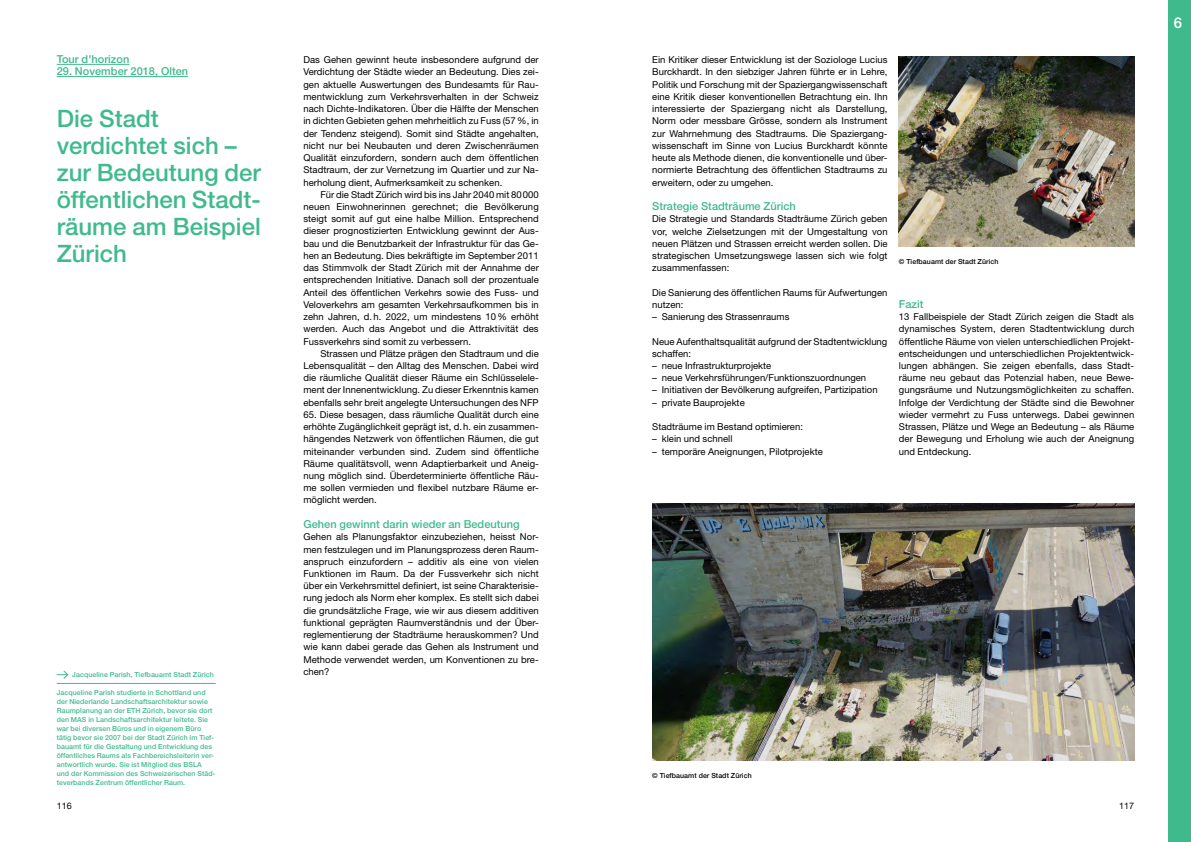
<style>
.page{position:relative;width:1191px;height:842px;background:#fff}
.page>*{position:absolute;margin:0;border:0;box-sizing:border-box;transform-origin:0 0}
.t1{font:500 24px/27px "Helvetica Neue LT Std";color:#3fba8d}
.t2{font:500 15px "Helvetica Neue LT Std";color:#fff}
.t3{font:500 11px "Helvetica Neue LT Std";letter-spacing:.005em;color:#3fba8d}
.t4{font:9.5px/12.2px "Helvetica Neue LT Std";letter-spacing:.005em;color:#000;text-align:justify}
.t5{font:9px "Helvetica Neue LT Std";color:#000}
.t6{font:500 7px/9px "Helvetica Neue LT Std";letter-spacing:.01em;color:#3fba8d}
.t7{font:500 7px "Helvetica Neue LT Std";letter-spacing:.01em;color:#000}
</style>
<div class="page">
<hr style="left:57px;top:64px;width:72px;height:1px;background:#3fba8d">
<hr style="left:57px;top:76px;width:131px;height:1px;background:#3fba8d">
<hr style="left:57px;top:683px;width:159px;height:1px;background:#3fba8d">
<svg style="left:57px;top:670px;width:12px;height:9px"></svg>
<div style="left:1168px;top:0;width:23px;height:842px;background:#3fba8d"></div>
<img style="left:899px;top:57px;width:235px;height:190px">
<img style="left:652px;top:504px;width:482px;height:256px">
<p class="t3" style="left:57px;top:53px;width:74px">Tour d'horizon</p>
<p class="t3" style="left:57px;top:65px;width:133px">29. November 2018, Olten</p>
<h1 class="t1" style="left:57px;top:105px;width:206px">Die Stadt verdichtet sich – zur Bedeutung der öffentlichen Stadt&shy;räume am Beispiel<br>Zürich</h1>
<p class="t6" style="left:72px;top:670px;width:143px">Jacqueline Parish, Tiefbauamt Stadt Zürich</p>
<p class="t6" style="left:57px;top:688px;width:160px">Jacqueline Parish studierte in Schottland und der Niederlande Landschaftsarchitektur sowie Raumplanung an der ETH Zürich, bevor sie dort den MAS in Landschaftsarchitektur leitete. Sie war bei diversen Büros und in eigenem Büro tätig bevor sie 2007 bei der Stadt Zürich im Tief&shy;bauamt für die Gestaltung und Entwicklung des öffentliches Raums als Fachbereichsleiterin ver&shy;antwortlich wurde. Sie ist Mitglied des BSLA und der Kommission des Schweizerischen Städ&shy;teverbands Zentrum öffentlicher Raum.</p>
<p class="t5" style="left:57px;top:801px;width:17px">116</p>
<p class="t4" style="left:303px;top:54px;width:237px">Das Gehen gewinnt heute insbesondere aufgrund der Verdichtung der Städte wieder an Bedeutung. Dies zei&shy;gen aktuelle Auswertungen des Bundesamts für Rau&shy;mentwicklung zum Verkehrsverhalten in der Schweiz nach Dichte-Indikatoren. Über die Hälfte der Menschen in dichten Gebieten gehen mehrheitlich zu Fuss (57%, in der Tendenz steigend). Somit sind Städte angehalten, nicht nur bei Neubauten und deren Zwischenräumen Qualität einzufordern, sondern auch dem öffentlichen Stadtraum, der zur Vernetzung im Quartier und zur Na&shy;herholung dient, Aufmerksamkeit zu schenken.</p>
<p class="t4" style="left:303px;top:188px;width:237px;text-indent:17px">Für die Stadt Zürich wird bis ins Jahr 2040 mit 80000 neuen Einwohnerinnen gerechnet; die Bevölkerung steigt somit auf gut eine halbe Million. Entsprechend dieser prognostizierten Entwicklung gewinnt der Aus&shy;bau und die Benutzbarkeit der Infrastruktur für das Ge&shy;hen an Bedeutung. Dies bekräftigte im September 2011 das Stimmvolk der Stadt Zürich mit der Annahme der entsprechenden Initiative. Danach soll der prozentuale Anteil des öffentlichen Verkehrs sowie des Fuss- und Veloverkehrs am gesamten Verkehrsaufkommen bis in zehn Jahren, d.h. 2022, um mindestens 10% erhöht werden. Auch das Angebot und die Attraktivität des Fussverkehrs sind somit zu verbessern.</p>
<p class="t4" style="left:303px;top:347px;width:237px;text-indent:17px">Strassen und Plätze prägen den Stadtraum und die Lebensqualität – den Alltag des Menschen. Dabei wird die räumliche Qualität dieser Räume ein Schlüsselele&shy;ment der Innenentwicklung. Zu dieser Erkenntnis kamen ebenfalls sehr breit angelegte Untersuchungen des NFP</p>
<p class="t4" style="left:303px;top:408px;width:237px">65. Diese besagen, dass räumliche Qualität durch eine erhöhte Zugänglichkeit geprägt ist, d.h. ein zusammen&shy;hängendes Netzwerk von öffentlichen Räumen, die gut miteinander verbunden sind. Zudem sind öffentliche Räume qualitätsvoll, wenn Adaptierbarkeit und Aneig&shy;nung möglich sind. Überdeterminierte öffentliche Räu&shy;me sollen vermieden und flexibel nutzbare Räume er&shy;möglicht werden.</p>
<p class="t3" style="left:303px;top:518px;width:218px">Gehen gewinnt darin wieder an Bedeutung</p>
<p class="t4" style="left:303px;top:531px;width:237px">Gehen als Planungsfaktor einzubeziehen, heisst Nor&shy;men festzulegen und im Planungsprozess deren Raum&shy;anspruch einzufordern – additiv als eine von vielen Funktionen im Raum. Da der Fussverkehr sich nicht über ein Verkehrsmittel definiert, ist seine Charakterisie&shy;rung jedoch als Norm eher komplex. Es stellt sich dabei die grundsätzliche Frage, wie wir aus diesem additiven funktional geprägten Raumverständnis und der Über&shy;reglementierung der Stadträume herauskommen? Und wie kann dabei gerade das Gehen als Instrument und Methode verwendet werden, um Konventionen zu bre&shy;chen?</p>
<p class="t4" style="left:652px;top:54px;width:237px">Ein Kritiker dieser Entwicklung ist der Soziologe Lucius Burckhardt. In den siebziger Jahren führte er in Lehre, Politik und Forschung mit der Spaziergangwissenschaft eine Kritik dieser konventionellen Betrachtung ein. Ihn interessierte der Spaziergang nicht als Darstellung, Norm oder messbare Grösse, sondern als Instrument zur Wahrnehmung des Stadtraums. Die Spaziergang&shy;wissenschaft im Sinne von Lucius Burckhardt könnte heute als Methode dienen, die konventionelle und über&shy;normierte Betrachtung des öffentlichen Stadtraums zu erweitern, oder zu umgehen.</p>
<p class="t3" style="left:652px;top:200px;width:145px">Strategie Stadträume Zürich</p>
<p class="t4" style="left:652px;top:213px;width:237px">Die Strategie und Standards Stadträume Zürich geben vor, welche Zielsetzungen mit der Umgestaltung von neuen Plätzen und Strassen erreicht werden sollen. Die strategischen Umsetzungswege lassen sich wie folgt zusammenfassen:</p>
<p class="t4" style="left:652px;top:286px;width:237px">Die Sanierung des öffentlichen Raums für Aufwertungen nutzen:</p>
<p class="t4" style="left:652px;top:310px;width:139px">– Sanierung des Strassenraums</p>
<p class="t4" style="left:652px;top:335px;width:237px">Neue Aufenthaltsqualität aufgrund der Stadtentwicklung schaffen:</p>
<p class="t4" style="left:652px;top:359px;width:121px">– neue Infrastrukturprojekte</p>
<p class="t4" style="left:652px;top:372px;width:215px">– neue Verkehrsführungen/Funktionszuordnungen</p>
<p class="t4" style="left:652px;top:384px;width:227px">– Initiativen der Bevölkerung aufgreifen, Partizipation</p>
<p class="t4" style="left:652px;top:396px;width:94px">– private Bauprojekte</p>
<p class="t4" style="left:652px;top:421px;width:152px">Stadträume im Bestand optimieren:</p>
<p class="t4" style="left:652px;top:433px;width:82px">– klein und schnell</p>
<p class="t4" style="left:652px;top:445px;width:172px">– temporäre Aneignungen, Pilotprojekte</p>
<p class="t7" style="left:899px;top:257px;width:101px">© Tiefbauamt der Stadt Zürich</p>
<p class="t3" style="left:899px;top:297px;width:26px">Fazit</p>
<p class="t4" style="left:899px;top:310px;width:237px">13 Fallbeispiele der Stadt Zürich zeigen die Stadt als dynamisches System, deren Stadtentwicklung durch öffentliche Räume von vielen unterschiedlichen Projekt&shy;entscheidungen und unterschiedlichen Projektentwick&shy;lungen abhängen. Sie zeigen ebenfalls, dass Stadt&shy;räume neu gebaut das Potenzial haben, neue Bewe&shy;gungsräume und Nutzungsmöglichkeiten zu schaffen.<br>Infolge der Verdichtung der Städte sind die Bewohner wieder vermehrt zu Fuss unterwegs. Dabei gewinnen Strassen, Plätze und Wege an Bedeutung – als Räume der Bewegung und Erholung wie auch der Aneignung und Entdeckung.</p>
<h2 class="t2" style="left:1174px;top:13px;width:10px">6</h2>
<p class="t7" style="left:652px;top:771px;width:101px">© Tiefbauamt der Stadt Zürich</p>
<p class="t5" style="left:1119px;top:801px;width:17px">117</p>
</div>
